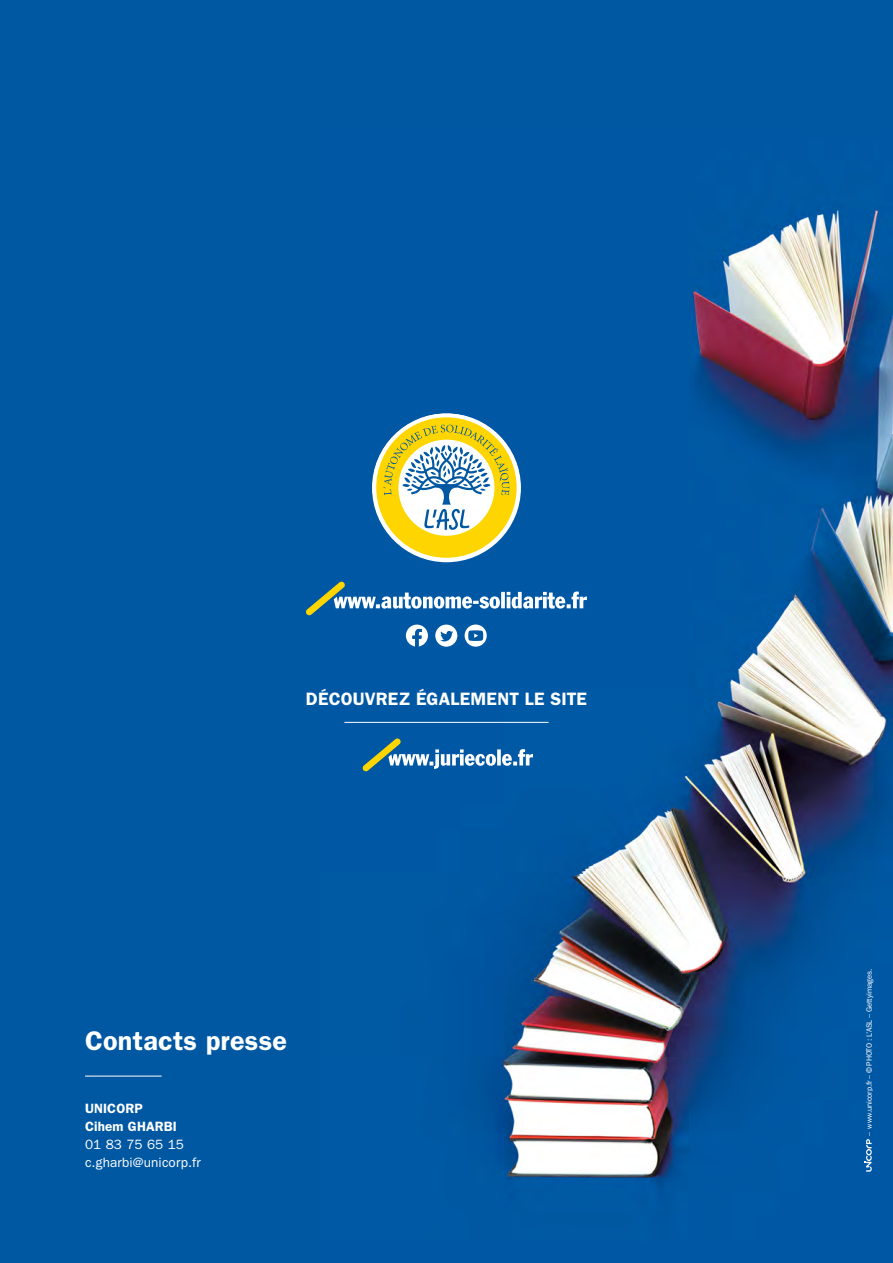
<style>
.page{position:relative;width:893px;height:1263px;background:#0058a2}
.page>*{position:absolute;margin:0;border:0;box-sizing:border-box;transform-origin:0 0}
.t1{font:600 27px "ITC Franklin Gothic Std";letter-spacing:.01em;color:#fff}
.t2{font:600 18px "ITC Franklin Gothic Std";letter-spacing:.01em;color:#fff}
.t3{font:13.5px/18px "ITC Franklin Gothic Std";letter-spacing:.01em;color:#fff}
.t4{font:600 13.5px/18px "ITC Franklin Gothic Std";letter-spacing:.01em;color:#fff}
.t5{font:7.8px "ITC Franklin Gothic Std";letter-spacing:-.015em;color:#fff}
</style>
<div class="page">
<img style="left:340px;top:209px;width:553px;height:980px">
<svg style="left:376px;top:417px;width:141px;height:141px"></svg>
<svg style="left:864px;top:1139px;width:8px;height:33px"></svg>
<svg style="left:85px;top:1076px;width:723px;height:1px"></svg>
<svg style="left:306px;top:582px;width:281px;height:34px"></svg>
<svg style="left:406px;top:625px;width:22px;height:22px"></svg>
<div style="left:435px;top:625px;width:22px;height:22px;background:#fff;border-radius:50%"></div>
<svg style="left:440px;top:631px;width:13px;height:10px"></svg>
<div style="left:465px;top:625px;width:22px;height:22px;background:#fff;border-radius:50%"></div>
<svg style="left:468px;top:630px;width:15px;height:11px"></svg>
<hr style="left:344px;top:722px;width:205px;height:1px;background:#fff">
<svg style="left:358px;top:734px;width:175px;height:42px"></svg>
<h2 class="t2" style="left:306px;top:688px;width:282px">DÉCOUVREZ ÉGALEMENT LE SITE</h2>
<h1 class="t1" style="left:85px;top:1025px;width:203px">Contacts presse</h1>
<h3 class="t4" style="left:85px;top:1099px;width:93px">UNICORP<br>Cihem GHARBI</h3>
<h3 class="t3" style="left:85px;top:1136px;width:117px">01 83 75 65 15 c.gharbi@unicorp.fr</h3>
<p class="t5" style="left:865px;top:1136px;width:167px;rotate:-90deg">– www. unicorp.fr – © PHOTO : L’ASL – Gettyimages.</p>
</div>
